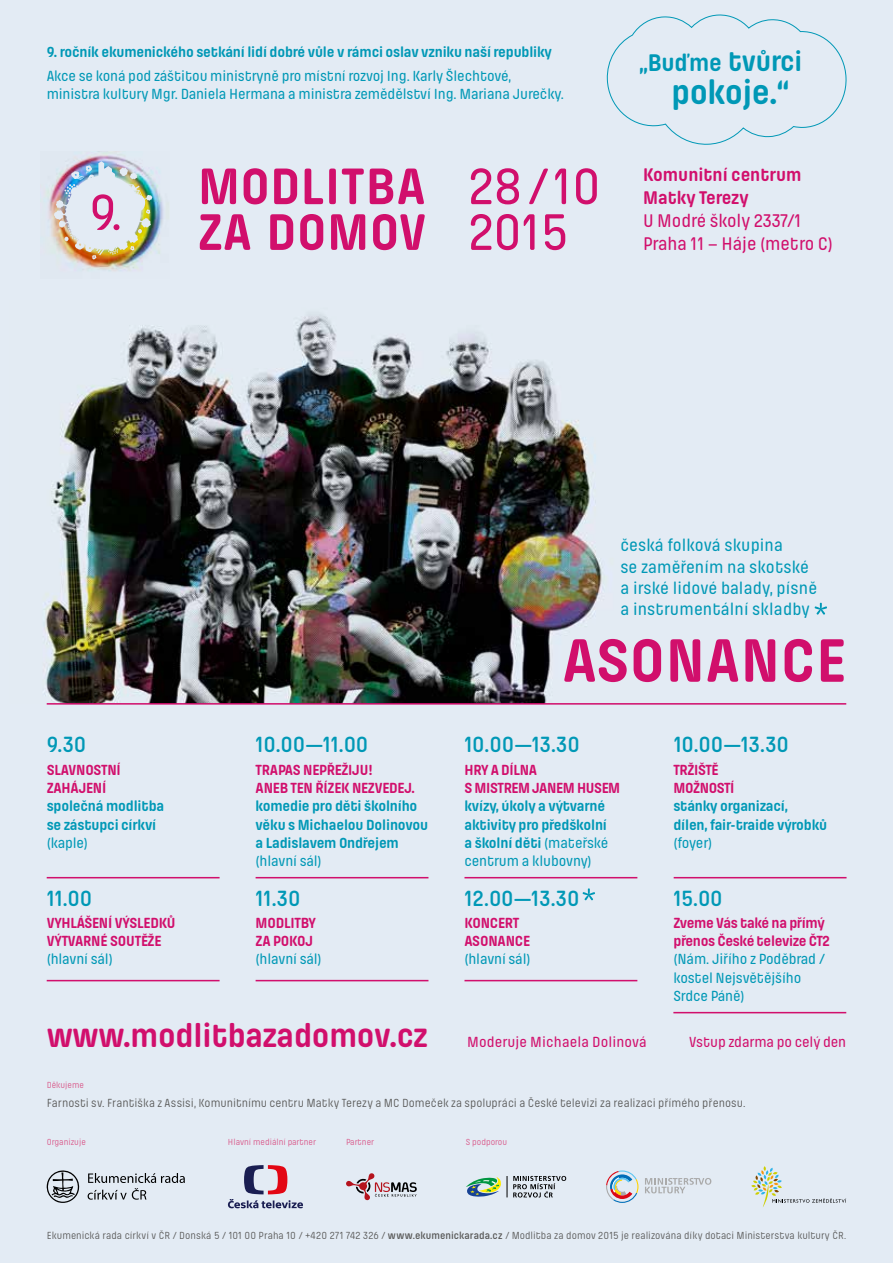
<style>
.page{position:relative;width:893px;height:1263px;background:#e3ebf4}
.page>*{position:absolute;margin:0;border:0;box-sizing:border-box;transform-origin:0 0}
.t1{font:700 63.6px "Pilcrow Soft";letter-spacing:.01em;color:#d10f6c}
.t2{font:700 53.4px/45.8px "Pilcrow Soft";letter-spacing:.01em;color:#d10f6c}
.t3{font:500 53.4px/45.8px "Pilcrow Soft";letter-spacing:-.01em;color:#d10f6c}
.t4{font:500 52.8px "Pilcrow Soft";color:#d10f6c}
.t5{font:700 35.55px "Pilcrow Soft";letter-spacing:-.01em;color:#0098b6}
.t6{font:700 34.5px "Pilcrow Soft";letter-spacing:-.005em;color:#d10f6c}
.t7{font:700 25.05px "Pilcrow Soft";letter-spacing:-.005em;color:#0098b6}
.t8{font:600 22.8px "Pilcrow Soft";letter-spacing:-.005em;color:#0098b6}
.t9{font:500 19.05px/22.8px "Pilcrow Soft";letter-spacing:-.005em;color:#d10f6c}
.t10{font:700 19.05px/22.8px "Pilcrow Soft";letter-spacing:-.005em;color:#d10f6c}
.t11{font:500 17.85px/21.5px "Pilcrow Soft";letter-spacing:.01em;color:#0098b6}
.t12{font:700 15.3px/18.3px "Pilcrow Soft";letter-spacing:-.01em;color:#0098b6}
.t13{font:500 15.3px/18.3px "Pilcrow Soft";letter-spacing:-.01em;color:#0098b6}
.t14{font:700 15.3px/18.3px "Pilcrow Soft";letter-spacing:-.02em;color:#d10f6c}
.t15{font:500 15.3px "Pilcrow Soft";color:#d10f6c}
.t16{font:12.15px "Pilcrow Soft";color:#575756}
.t17{font:10.65px "Pilcrow Soft";letter-spacing:.005em;color:#575756}
.t18{font:9.15px "Pilcrow Soft";color:#d95386}
.s1{font-size:29.25px}
.s2{font-weight:500}
.s3{font-weight:600}
</style>
<div class="page">
<img style="left:44px;top:151px;width:125px;height:120px">
<img style="left:54px;top:161px;width:98px;height:99px">
<div style="left:67px;top:176px;width:74px;height:73px;background:#e3ebf4;border-radius:50%"></div>
<img style="left:44px;top:314px;width:561px;height:390px">
<svg style="left:346px;top:1173px;width:71px;height:27px"></svg>
<svg style="left:46px;top:1170px;width:139px;height:33px"></svg>
<svg style="left:645px;top:1178px;width:66px;height:15px"></svg>
<svg style="left:606px;top:1170px;width:32px;height:33px"></svg>
<svg style="left:228px;top:1165px;width:75px;height:43px"></svg>
<svg style="left:751px;top:1166px;width:95px;height:41px"></svg>
<svg style="left:507px;top:1176px;width:59px;height:21px"></svg>
<svg style="left:466px;top:1177px;width:35px;height:20px"></svg>
<hr style="left:47px;top:703px;width:799px;height:2px;background:#d10f6c">
<svg style="left:814px;top:603px;width:13px;height:12px"></svg>
<hr style="left:47px;top:980px;width:173px;height:1px;background:#d10f6c">
<hr style="left:256px;top:980px;width:172px;height:1px;background:#d10f6c">
<hr style="left:464px;top:980px;width:173px;height:1px;background:#d10f6c">
<hr style="left:673px;top:1012px;width:173px;height:1px;background:#d10f6c">
<svg style="left:582px;top:888px;width:13px;height:12px"></svg>
<hr style="left:47px;top:877px;width:173px;height:1px;background:#d10f6c">
<hr style="left:256px;top:877px;width:172px;height:1px;background:#d10f6c">
<hr style="left:464px;top:877px;width:173px;height:1px;background:#d10f6c">
<hr style="left:674px;top:877px;width:172px;height:1px;background:#d10f6c">
<svg style="left:607px;top:15px;width:240px;height:130px"></svg>
<p class="t12" style="left:47px;top:43px;width:507px">9. ročník ekumenického setkání lidí dobré vůle v rámci oslav vzniku naší republiky</p>
<p class="t13" style="left:47px;top:67px;width:519px">Akce se koná pod záštitou ministryně pro místní rozvoj Ing. Karly Šlechtové, ministra kultury Mgr. Daniela Hermana a ministra zemědělství Ing. Mariana Jurečky.</p>
<h3 class="t7" style="left:639px;top:50px;width:164px">„Buďme <span class="s1">tvůrci</span></h3>
<h3 class="t5" style="left:671px;top:74px;width:119px">pokoje.“</h3>
<h3 class="t4" style="left:90px;top:186px;width:34px">9.</h3>
<h2 class="t2" style="left:198px;top:165px;width:230px">MODLITBA<br>ZA DOMOV</h2>
<h2 class="t3" style="left:468px;top:165px;width:134px">28 / 10<br>2015</h2>
<p class="t10" style="left:643px;top:164px;width:160px">Komunitní centrum<br>Matky Terezy</p>
<p class="t9" style="left:643px;top:210px;width:191px">U Modré školy 2337/1<br>Praha 11 – Háje (metro C)</p>
<h3 class="t8" style="left:47px;top:733px;width:41px">9.30</h3>
<p class="t14" style="left:47px;top:761px;width:76px">SLAVNOSTNÍ<br>ZAHÁJENÍ</p>
<p class="t12" style="left:47px;top:797px;width:119px">společná modlitba se zástupci církví</p>
<p class="t13" style="left:47px;top:834px;width:43px">(kaple)</p>
<h3 class="t8" style="left:47px;top:887px;width:47px">11.00</h3>
<p class="t14" style="left:47px;top:914px;width:130px">VYHLÁŠENÍ VÝSLEDKŮ<br>VÝTVARNÉ SOUTĚŽE</p>
<p class="t13" style="left:47px;top:951px;width:68px">(hlavní sál)</p>
<h3 class="t8" style="left:256px;top:733px;width:114px">10.00—11.00</h3>
<p class="t14" style="left:256px;top:761px;width:161px">TRAPAS NEPŘEŽIJU!<br>ANEB TEN ŘÍZEK NEZVEDEJ.</p>
<p class="t12" style="left:256px;top:797px;width:174px">komedie pro děti školního věku s Michaelou Dolinovou a Ladislavem Ondřejem</p>
<p class="t13" style="left:256px;top:852px;width:68px">(hlavní sál)</p>
<p class="t11" style="left:620px;top:535px;width:198px">česká folková skupina<br>se zaměřením na skotské a irské lidové balady, písně a instrumentální skladby</p>
<h1 class="t1" style="left:562px;top:628px;width:286px">ASONANCE</h1>
<h3 class="t8" style="left:464px;top:733px;width:117px">10.00—13.30</h3>
<p class="t14" style="left:464px;top:761px;width:157px">HRY A DÍLNA<br>S MISTREM JANEM HUSEM</p>
<p class="t12" style="left:464px;top:797px;width:145px">kvízy, úkoly a výtvarné aktivity pro předškolní a školní děti <span class="s2">(mateřské centrum a klubovny)</span></p>
<h3 class="t8" style="left:674px;top:733px;width:117px">10.00—13.30</h3>
<p class="t14" style="left:673px;top:761px;width:63px">TRŽIŠTĚ<br>MOŽNOSTÍ</p>
<p class="t12" style="left:673px;top:797px;width:155px">stánky organizací,<br>dílen, fair-traide výrobků</p>
<p class="t13" style="left:673px;top:834px;width:40px">(foyer)</p>
<h3 class="t8" style="left:256px;top:887px;width:46px">11.30</h3>
<h3 class="t8" style="left:464px;top:887px;width:117px">12.00—13.30</h3>
<h3 class="t8" style="left:673px;top:887px;width:51px">15.00</h3>
<p class="t14" style="left:256px;top:914px;width:62px">MODLITBY<br>ZA POKOJ</p>
<p class="t13" style="left:256px;top:951px;width:68px">(hlavní sál)</p>
<p class="t14" style="left:464px;top:914px;width:67px">KONCERT<br>ASONANCE</p>
<p class="t13" style="left:464px;top:951px;width:68px">(hlavní sál)</p>
<p class="t14" style="left:673px;top:914px;width:158px">Zveme Vás také na přímý přenos České televize ČT2</p>
<p class="t13" style="left:673px;top:951px;width:153px">(Nám. Jiřího z Poděbrad / kostel Nejsvětějšího<br>Srdce Páně)</p>
<h3 class="t6" style="left:47px;top:1018px;width:383px">www.modlitbazadomov.cz</h3>
<p class="t18" style="left:47px;top:1081px;width:39px">Děkujeme</p>
<p class="t15" style="left:467px;top:1034px;width:181px">Moderuje Michaela Dolinová</p>
<p class="t15" style="left:689px;top:1034px;width:159px">Vstup zdarma po celý den</p>
<p class="t16" style="left:47px;top:1097px;width:700px">Farnosti sv. Františka z Assisi, Komunitnímu centru Matky Terezy a MC Domeček za spolupráci a České televizi za realizaci přímého přenosu.</p>
<p class="t18" style="left:47px;top:1138px;width:41px">Organizuje</p>
<p class="t18" style="left:228px;top:1138px;width:90px">Hlavní mediální partner</p>
<p class="t18" style="left:346px;top:1138px;width:30px">Partner</p>
<p class="t18" style="left:466px;top:1138px;width:43px">S podporou</p>
<p class="t17" style="left:47px;top:1230px;width:801px">Ekumenická rada církví v ČR / Donská 5 / 101 00 Praha 10 / +420 271 742 326 / <span class="s3">www.ekumenickarada.cz</span> / Modlitba za domov 2015 je realizována díky dotaci Ministerstva kultury ČR.</p>
</div>
